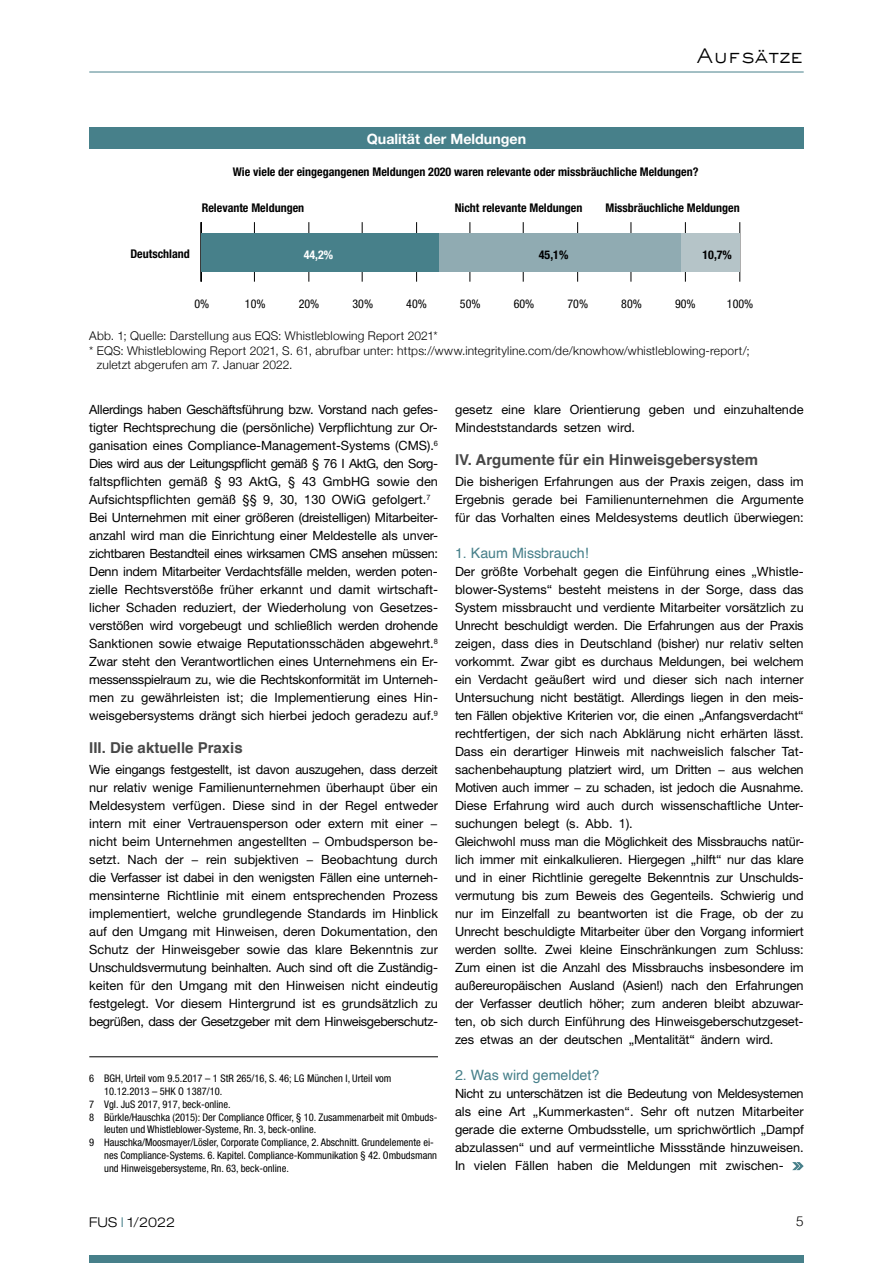
<style>
.page{position:relative;width:893px;height:1263px;background:#fff}
.page>*{position:absolute;margin:0;border:0;box-sizing:border-box;transform-origin:0 0}
.t1{font:300 19.5px "AT Sackers Gothic";color:#000}
.t2{font:700 15px "Helvetica";color:#484848}
.t3{font:14.25px "Helvetica";color:#47808a}
.t4{font:700 14.25px "Helvetica Neue";color:#fff}
.t5{font:300 expanded 13.5px "Helvetica Neue";color:#000}
.t6{font:300 13.5px "Helvetica";color:#000}
.t7{font:12.75px/18px "Helvetica Neue";letter-spacing:-.01em;color:#000}
.t8{font:300 12px "Helvetica Neue";letter-spacing:.015em;color:#000}
.t9{font:700 condensed 12px "Helvetica Neue";color:#000}
.t10{font:condensed 12px "Helvetica Neue";color:#000}
.t11{font:700 condensed 12px "Helvetica Neue";color:#fff}
.t12{font:condensed 10.5px "Helvetica Neue";color:#000}
.s1{color:#47808a}
</style>
<div class="page">
<hr style="left:89px;top:72px;width:715px;height:1px;background:#47808a">
<svg style="left:792px;top:1162px;width:12px;height:8px"></svg>
<div style="left:89px;top:1255px;width:715px;height:8px;background:#47808a"></div>
<hr style="left:89px;top:1056px;width:349px;height:1px;background:#000">
<div style="left:89px;top:128px;width:715px;height:21px;background:#47808a"></div>
<hr style="left:254px;top:222px;width:1px;height:60px;background:#000">
<hr style="left:308px;top:222px;width:1px;height:60px;background:#000">
<hr style="left:362px;top:222px;width:1px;height:60px;background:#000">
<hr style="left:416px;top:222px;width:1px;height:60px;background:#000">
<hr style="left:469px;top:222px;width:1px;height:60px;background:#000">
<hr style="left:523px;top:222px;width:1px;height:60px;background:#000">
<hr style="left:577px;top:222px;width:1px;height:60px;background:#000">
<hr style="left:631px;top:222px;width:1px;height:60px;background:#000">
<hr style="left:685px;top:222px;width:1px;height:60px;background:#000">
<hr style="left:739px;top:222px;width:1px;height:60px;background:#000">
<hr style="left:201px;top:222px;width:1px;height:60px;background:#000">
<div style="left:681px;top:233px;width:58px;height:39px;background:#b5c4c8"></div>
<div style="left:439px;top:233px;width:242px;height:39px;background:#90abb2"></div>
<div style="left:202px;top:233px;width:237px;height:39px;background:#47808a"></div>
<h1 class="t1" style="left:697px;top:42px;width:108px">Aufsätze</h1>
<p class="t4" style="left:367px;top:130px;width:161px">Qualität der Meldungen</p>
<p class="t9" style="left:233px;top:164px;width:467px">Wie viele der eingegangenen Meldungen 2020 waren relevante oder missbräuchliche Meldungen?</p>
<p class="t9" style="left:202px;top:200px;width:104px">Relevante Meldungen</p>
<p class="t9" style="left:455px;top:200px;width:129px">Nicht relevante Meldungen</p>
<p class="t9" style="left:605px;top:200px;width:136px">Missbräuchliche Meldungen</p>
<p class="t9" style="left:130px;top:246px;width:61px">Deutschland</p>
<p class="t11" style="left:304px;top:247px;width:31px">44,2%</p>
<p class="t9" style="left:539px;top:247px;width:31px">45,1%</p>
<p class="t9" style="left:702px;top:247px;width:31px">10,7%</p>
<p class="t10" style="left:195px;top:296px;width:16px">0%</p>
<p class="t10" style="left:245px;top:296px;width:22px">10%</p>
<p class="t10" style="left:299px;top:296px;width:22px">20%</p>
<p class="t10" style="left:352px;top:296px;width:22px">30%</p>
<p class="t10" style="left:406px;top:296px;width:22px">40%</p>
<p class="t10" style="left:460px;top:296px;width:22px">50%</p>
<p class="t10" style="left:514px;top:296px;width:22px">60%</p>
<p class="t10" style="left:567px;top:296px;width:22px">70%</p>
<p class="t10" style="left:621px;top:296px;width:22px">80%</p>
<p class="t10" style="left:675px;top:296px;width:22px">90%</p>
<p class="t10" style="left:727px;top:296px;width:28px">100%</p>
<p class="t8" style="left:89px;top:329px;width:350px">Abb. 1; Quelle: Darstellung aus EQS: Whistleblowing Report 2021*</p>
<p class="t8" style="left:89px;top:343px;width:662px">* EQS: Whistleblowing Report 2021, S. 61, abrufbar unter: https://www.integrityline.com/de/knowhow/whistleblowing-report/;</p>
<p class="t8" style="left:97px;top:357px;width:197px">zuletzt abgerufen am 7. Januar 2022.</p>
<p class="t7" style="left:89px;top:400px;width:350px">Allerdings haben Geschäftsführung bzw. Vorstand nach gefes&shy;tigter Rechtsprechung die (persönliche) Verpflichtung zur Or&shy;ganisation eines Compliance-Management-Systems (CMS).<sup>6<br></sup>Dies wird aus der Leitungspflicht gemäß § 76 I AktG, den Sorg&shy;faltspflichten gemäß § 93 AktG, § 43 GmbHG sowie den Aufsichtspflichten gemäß §§ 9, 30, 130 OWiG gefolgert.<sup>7<br></sup>Bei Unternehmen mit einer größeren (dreistelligen) Mitarbeiter&shy;anzahl wird man die Einrichtung einer Meldestelle als unver&shy;zichtbaren Bestandteil eines wirksamen CMS ansehen müssen:<br>Denn indem Mitarbeiter Verdachtsfälle melden, werden poten&shy;zielle Rechtsverstöße früher erkannt und damit wirtschaft&shy;licher Schaden reduziert, der Wiederholung von Gesetzes&shy;verstößen wird vorgebeugt und schließlich werden drohende Sanktionen sowie etwaige Reputationsschäden abgewehrt.<sup>8<br></sup>Zwar steht den Verantwortlichen eines Unternehmens ein Er&shy;messensspielraum zu, wie die Rechtskonformität im Unterneh&shy;men zu gewährleisten ist; die Implementierung eines Hin&shy;weisgebersystems drängt sich hierbei jedoch geradezu auf.<sup>9</sup></p>
<p class="t2" style="left:89px;top:736px;width:155px">III. Die aktuelle Praxis</p>
<p class="t7" style="left:89px;top:760px;width:350px;text-align:justify">Wie eingangs festgestellt, ist davon auszugehen, dass derzeit nur relativ wenige Familienunternehmen überhaupt über ein Meldesystem verfügen. Diese sind in der Regel entweder intern mit einer Vertrauensperson oder extern mit einer − nicht beim Unternehmen angestellten − Ombudsperson be&shy;setzt. Nach der − rein subjektiven − Beobachtung durch die Verfasser ist dabei in den wenigsten Fällen eine unterneh&shy;mensinterne Richtlinie mit einem entsprechenden Prozess implementiert, welche grundlegende Standards im Hinblick auf den Umgang mit Hinweisen, deren Dokumentation, den Schutz der Hinweisgeber sowie das klare Bekenntnis zur Unschuldsvermutung beinhalten. Auch sind oft die Zuständig&shy;keiten für den Umgang mit den Hinweisen nicht eindeutig festgelegt. Vor diesem Hintergrund ist es grundsätzlich zu begrüßen, dass der Gesetzgeber mit dem Hinweisgeberschutz-</p>
<p class="t12" style="left:89px;top:1072px;width:304px">6 BGH, Urteil vom 9.5.2017 – 1 StR 265/16, S. 46; LG München I, Urteil vom</p>
<p class="t12" style="left:104px;top:1085px;width:120px">10.12.2013 – 5HK O 1387/10.</p>
<p class="t12" style="left:89px;top:1098px;width:143px">7 Vgl. JuS 2017, 917, beck-online.</p>
<p class="t12" style="left:89px;top:1111px;width:350px">8 Bürkle/Hauschka (2015): Der Compliance Officer, § 10. Zusammenarbeit mit Ombuds-</p>
<p class="t12" style="left:104px;top:1123px;width:214px">leuten und Whistleblower-Systeme, Rn. 3, beck-online.</p>
<p class="t12" style="left:89px;top:1136px;width:346px">9 Hauschka/Moosmayer/Lösler, Corporate Compliance, 2. Abschnitt. Grundelemente ei-</p>
<p class="t12" style="left:104px;top:1149px;width:334px">nes Compliance-Systems. 6. Kapitel. Compliance-Kommunikation § 42. Ombudsmann</p>
<p class="t12" style="left:104px;top:1162px;width:186px">und Hinweisgebersysteme, Rn. 63, beck-online.</p>
<p class="t7" style="left:455px;top:400px;width:350px">gesetz eine klare Orientierung geben und einzuhaltende<br>Mindeststandards setzen wird.</p>
<p class="t2" style="left:455px;top:448px;width:305px">IV. Argumente für ein Hinweisgebersystem</p>
<p class="t7" style="left:455px;top:472px;width:350px;text-align:justify">Die bisherigen Erfahrungen aus der Praxis zeigen, dass im Ergebnis gerade bei Familienunternehmen die Argumente für das Vorhalten eines Meldesystems deutlich überwiegen:</p>
<p class="t3" style="left:455px;top:542px;width:135px">1. Kaum Missbrauch!</p>
<p class="t7" style="left:455px;top:562px;width:350px">Der größte Vorbehalt gegen die Einführung eines „Whistle&shy;blower-Systems“ besteht meistens in der Sorge, dass das System missbraucht und verdiente Mitarbeiter vorsätzlich zu Unrecht beschuldigt werden. Die Erfahrungen aus der Praxis zeigen, dass dies in Deutschland (bisher) nur relativ selten vorkommt. Zwar gibt es durchaus Meldungen, bei welchem ein Verdacht geäußert wird und dieser sich nach interner Untersuchung nicht bestätigt. Allerdings liegen in den meis&shy;ten Fällen objektive Kriterien vor, die einen „Anfangsverdacht“ rechtfertigen, der sich nach Abklärung nicht erhärten lässt.<br>Dass ein derartiger Hinweis mit nachweislich falscher Tat&shy;sachenbehauptung platziert wird, um Dritten − aus welchen Motiven auch immer − zu schaden, ist jedoch die Ausnahme.<br>Diese Erfahrung wird auch durch wissenschaftliche Unter&shy;suchungen belegt (s. Abb. 1).<br>Gleichwohl muss man die Möglichkeit des Missbrauchs natür&shy;lich immer mit einkalkulieren. Hiergegen „hilft“ nur das klare und in einer Richtlinie geregelte Bekenntnis zur Unschulds&shy;vermutung bis zum Beweis des Gegenteils. Schwierig und nur im Einzelfall zu beantworten ist die Frage, ob der zu Unrecht beschuldigte Mitarbeiter über den Vorgang informiert werden sollte. Zwei kleine Einschränkungen zum Schluss:<br>Zum einen ist die Anzahl des Missbrauchs insbesondere im außereuropäischen Ausland (Asien!) nach den Erfahrungen der Verfasser deutlich höher; zum anderen bleibt abzuwar&shy;ten, ob sich durch Einführung des Hinweisgeberschutzgeset&shy;zes etwas an der deutschen „Mentalität“ ändern wird.</p>
<p class="t3" style="left:455px;top:1064px;width:146px">2. Was wird gemeldet?</p>
<p class="t7" style="left:455px;top:1084px;width:350px;text-align:justify">Nicht zu unterschätzen ist die Bedeutung von Meldesystemen als eine Art „Kummerkasten“. Sehr oft nutzen Mitarbeiter gerade die externe Ombudsstelle, um sprichwörtlich „Dampf abzulassen“ und auf vermeintliche Missstände hinzuweisen.<br>In vielen Fällen haben die Meldungen mit zwischen-</p>
<p class="t5" style="left:89px;top:1214px;width:87px">FUS <span class="s1">I</span> 1/2022</p>
<p class="t6" style="left:796px;top:1209px;width:9px">5</p>
</div>
